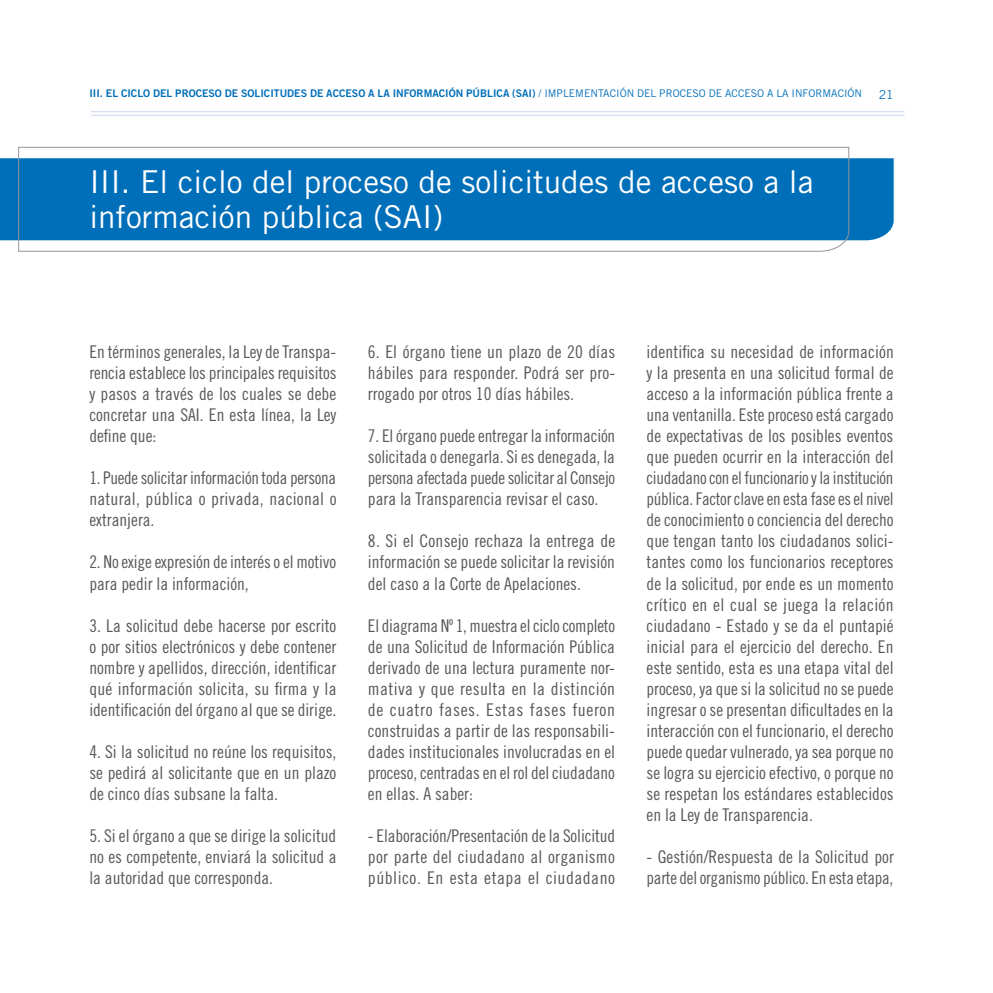
<style>
.page{position:relative;width:993px;height:993px;background:#fff}
.page>*{position:absolute;margin:0;border:0;box-sizing:border-box;transform-origin:0 0}
.t1{font:31.5px/35px "Trade Gothic LT Std";color:#fff}
.t2{font:17.5px/21px "Trade Gothic LT Std Cn 18";color:#57585a;text-align:justify}
.t3{font:12.25px "Trade Gothic";color:#006fba}
.t4{font:10.5px "Trade Gothic LT Std Bd 2";color:#006fba}
.s1{font-family:"Trade Gothic LT Std"}
</style>
<div class="page">
<hr style="left:91px;top:115px;width:813px;height:1px;background:#c6d5ed">
<hr style="left:91px;top:111px;width:813px;height:1px;background:#c6d5ed">
<div style="left:0;top:158px;width:893px;height:82px;background:#006fba"></div>
<svg style="left:18px;top:147px;width:830px;height:104px"></svg>
<p class="t4" style="left:89px;top:87px;width:774px">III. EL CICLO DEL PROCESO DE SOLICITUDES DE ACCESO A LA INFORMACIÓN PÚBLICA (SAI) <span class="s1">/ IMPLEMENTACIÓN DEL PROCESO DE ACCESO A LA INFORMACIÓN</span></p>
<p class="t3" style="left:878px;top:87px;width:16px">21</p>
<p class="t1" style="left:89px;top:164px;width:725px">III. El ciclo del proceso de solicitudes de acceso a la información pública (SAI)</p>
<p class="t2" style="left:89px;top:341px;width:248px">En términos generales, la Ley de Transpa&shy;rencia establece los principales requisitos y pasos a través de los cuales se debe concretar una SAI. En esta línea, la Ley define que:</p>
<p class="t2" style="left:89px;top:467px;width:249px">1. Puede solicitar información toda persona natural, pública o privada, nacional o extranjera.</p>
<p class="t2" style="left:89px;top:551px;width:248px">2. No exige expresión de interés o el motivo para pedir la información,</p>
<p class="t2" style="left:89px;top:614px;width:248px">3. La solicitud debe hacerse por escrito o por sitios electrónicos y debe contener nombre y apellidos, dirección, identificar qué información solicita, su firma y la identificación del órgano al que se dirige.</p>
<p class="t2" style="left:89px;top:740px;width:248px">4. Si la solicitud no reúne los requisitos, se pedirá al solicitante que en un plazo de cinco días subsane la falta.</p>
<p class="t2" style="left:89px;top:824px;width:248px">5. Si el órgano a que se dirige la solicitud no es competente, enviará la solicitud a la autoridad que corresponda.</p>
<p class="t2" style="left:368px;top:341px;width:249px">6. El órgano tiene un plazo de 20 días hábiles para responder. Podrá ser pro&shy;rrogado por otros 10 días hábiles.</p>
<p class="t2" style="left:368px;top:425px;width:249px">7. El órgano puede entregar la información solicitada o denegarla. Si es denegada, la persona afectada puede solicitar al Consejo para la Transparencia revisar el caso.</p>
<p class="t2" style="left:368px;top:530px;width:249px">8. Si el Consejo rechaza la entrega de información se puede solicitar la revisión del caso a la Corte de Apelaciones.</p>
<p class="t2" style="left:368px;top:614px;width:248px">El diagrama Nº 1, muestra el ciclo completo de una Solicitud de Información Pública derivado de una lectura puramente nor&shy;mativa y que resulta en la distinción de cuatro fases. Estas fases fueron</p>
<p class="t2" style="left:368px;top:719px;width:248px">construidas a partir de las responsabili&shy;dades institucionales involucradas en el proceso, centradas en el rol del ciudadano en ellas. A saber:</p>
<p class="t2" style="left:368px;top:824px;width:249px">- Elaboración/Presentación de la Solicitud por parte del ciudadano al organismo público. En esta etapa el ciudadano</p>
<p class="t2" style="left:646px;top:341px;width:248px">identifica su necesidad de información y la presenta en una solicitud formal de acceso a la información pública frente a una ventanilla. Este proceso está cargado de expectativas de los posibles eventos que pueden ocurrir en la interacción del ciudadano con el funcionario y la institución pública. Factor clave en esta fase es el nivel de conocimiento o conciencia del derecho que tengan tanto los ciudadanos solici&shy;tantes como los funcionarios receptores de la solicitud, por ende es un momento crítico en el cual se juega la relación ciudadano - Estado y se da el puntapié inicial para el ejercicio del derecho. En este sentido, esta es una etapa vital del proceso, ya que si la solicitud no se puede ingresar o se presentan dificultades en la interacción con el funcionario, el derecho puede quedar vulnerado, ya sea porque no se logra su ejercicio efectivo, o porque no se respetan los estándares establecidos en la Ley de Transparencia.</p>
<p class="t2" style="left:646px;top:845px;width:249px">- Gestión/Respuesta de la Solicitud por parte del organismo público. En esta etapa,</p>
</div>
